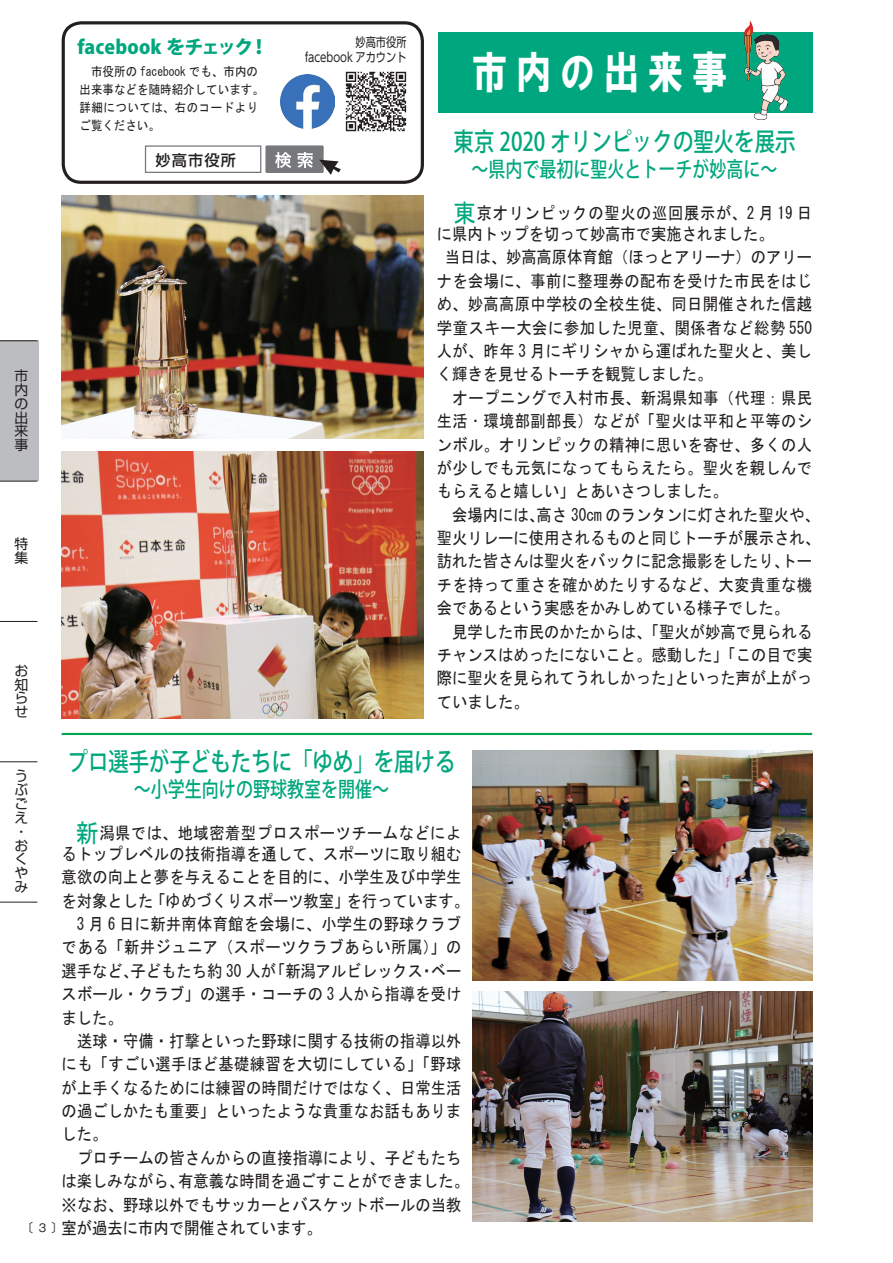
<style>
.page{position:relative;width:893px;height:1263px;background:#fff}
.page>*{position:absolute;margin:0;border:0;box-sizing:border-box;transform-origin:0 0}
.t1{font:44.7px "HGS Soei Kakugothic UB";letter-spacing:.23em;color:#fff;scale:.8 1}
.t2{font:500 25.5px "Koz Go Pro";color:#00a77e;scale:.8 1}
.t3{font:500 21.3px "Koz Go Pro";color:#00a77e;scale:.8 1}
.t4{font:800 19.2px "Koz Go Pro";letter-spacing:.005em;color:#00a77e}
.t5{font:16.95px/23.4px "MS Gothic";letter-spacing:.005em;color:#231f20;scale:.9 1}
.t6{font:500 15.15px "UD Shin Go Pro";letter-spacing:.075em;color:#231f20}
.t7{font:13.8px/13.8px "Shin Go Pro";color:#231f20}
.t8{font:12.75px/18px "MS Gothic";letter-spacing:.005em;color:#231f20;scale:.9 1}
.t9{font:12.75px "UD Shin Go Pr 6";color:#231f20;scale:.8 1}
.t10{font:500 11.7px "Gothic BBB Pr 6";color:#231f20}
.s1{font-size:25.5px;color:#00a77e}
</style>
<div class="page">
<div style="left:0;top:340px;width:38px;height:141px;background:#bcbdc0"></div>
<hr style="left:0;top:340px;width:37px;height:1px;background:#231f20">
<hr style="left:0;top:481px;width:37px;height:1px;background:#231f20">
<hr style="left:0;top:621px;width:37px;height:1px;background:#231f20">
<hr style="left:0;top:761px;width:37px;height:1px;background:#231f20">
<hr style="left:0;top:902px;width:37px;height:1px;background:#231f20">
<hr style="left:62px;top:733px;width:750px;height:2px;background:#00a54f">
<div style="left:438px;top:32px;width:374px;height:81px;background:#00a77e"></div>
<img style="left:62px;top:196px;width:361px;height:242px">
<img style="left:62px;top:451px;width:361px;height:267px">
<img style="left:472px;top:992px;width:340px;height:229px">
<img style="left:472px;top:750px;width:340px;height:230px">
<div style="left:62px;top:21px;width:362px;height:163px;border:3px solid #231f20;border-radius:18px"></div>
<img style="left:281px;top:74px;width:54px;height:55px">
<img style="left:345px;top:71px;width:62px;height:61px">
<div style="left:145px;top:145px;width:116px;height:28px;border:1px solid #76787b"></div>
<div style="left:266px;top:146px;width:57px;height:26px;background:#76787b"></div>
<div style="left:265px;top:145px;width:59px;height:28px;border:1px solid #76787b"></div>
<svg style="left:319px;top:160px;width:22px;height:15px"></svg>
<svg style="left:275px;top:152px;width:16px;height:16px"></svg>
<svg style="left:297px;top:152px;width:16px;height:16px"></svg>
<img style="left:744px;top:21px;width:43px;height:98px">
<p class="t7" style="left:14px;top:367px;width:15px;text-align:justify">市内の出来事</p>
<p class="t7" style="left:14px;top:535px;width:15px">特集</p>
<p class="t7" style="left:14px;top:662px;width:15px;text-align:justify">お知らせ</p>
<p class="t4" style="left:77px;top:34px;width:178px">facebook をチェック</p>
<p class="t8" style="left:80px;top:62px;width:206px">　市役所の facebook でも、市内の出来事などを随時紹介しています。詳細については、右のコードよりご覧ください。</p>
<p class="t4" style="left:249px;top:34px;width:21px">!</p>
<p class="t6" style="left:156px;top:148px;width:82px">妙高市役所</p>
<p class="t9" style="left:356px;top:32px;width:65px">妙高市役所</p>
<p class="t9" style="left:305px;top:47px;width:128px">facebook アカウント</p>
<p class="t1" style="left:438px;top:50px;width:364px">　市内の出来事</p>
<p class="t2" style="left:454px;top:125px;width:429px">東京 2020 オリンピックの聖火を展示</p>
<p class="t3" style="left:471px;top:156px;width:384px">～県内で最初に聖火とトーチが妙高に~</p>
<p class="t5" style="left:437px;top:202px;width:418px;line-height:21.3px;text-indent:16px"><span class="s1">東</span>京オリンピックの聖火の巡回展示が、2 月 19 日に県内トップを切って妙高市で実施されました。</p>
<p class="t5" style="left:437px;top:246px;width:419px;text-align:justify;text-indent:8px">当日は、妙高高原体育館（ほっとアリーナ）のアリーナを会場に、事前に整理券の配布を受けた市民をはじめ、妙高高原中学校の全校生徒、同日開催された信越学童スキー大会に参加した児童、関係者など総勢 550人が、昨年 3 月にギリシャから運ばれた聖火と、美しく輝きを見せるトーチを観覧しました。</p>
<p class="t5" style="left:437px;top:386px;width:419px;text-align:justify">　オープニングで入村市長、新潟県知事（代理：県民生活･環境部副部長）などが「聖火は平和と平等のシンボル。オリンピックの精神に思いを寄せ、多くの人が少しでも元気になってもらえたら。聖火を親しんでもらえると嬉しい」とあいさつしました。</p>
<p class="t5" style="left:537px;top:503px;width:316px">高さ 30cm のランタンに灯された聖火や、</p>
<p class="t5" style="left:437px;top:503px;width:121px">　会場内には、</p>
<p class="t5" style="left:437px;top:526px;width:427px">聖火リレーに使用されるものと同じトーチが展示され、</p>
<p class="t5" style="left:782px;top:550px;width:36px">トー</p>
<p class="t5" style="left:437px;top:550px;width:418px">訪れた皆さんは聖火をバックに記念撮影をしたり、<br>チを持って重さを確かめたりするなど、大変貴重な機会であるという実感をかみしめている様子でした。</p>
<p class="t5" style="left:437px;top:620px;width:419px;text-align:right">　見学した市民のかたからは、「聖火が妙高で見られるチャンスはめったにないこと。感動した」「この目で実といった声が上がっ</p>
<p class="t5" style="left:437px;top:666px;width:274px">際に聖火を見られてうれしかった」ていました。</p>
<p class="t2" style="left:68px;top:745px;width:486px">プロ選手が子どもたちに「ゆめ」を届ける</p>
<p class="t3" style="left:134px;top:775px;width:320px">～小学生向けの野球教室を開催~</p>
<p class="t5" style="left:62px;top:822px;width:446px;line-height:21.3px;text-align:right"><span class="s1">新</span>潟県では、地域密着型プロスポーツチームなどによるトップレベルの技術指導を通して、スポーツに取り組む</p>
<p class="t5" style="left:347px;top:865px;width:138px;text-indent:-285px">意欲の向上と夢を与えることを目的に、小学生及び中学生を行っています。</p>
<p class="t7" style="left:14px;top:768px;width:15px">うぶごえ</p>
<p class="t7" style="left:14px;top:823px;width:10px">・</p>
<p class="t7" style="left:14px;top:837px;width:15px">おくやみ</p>
<p class="t5" style="left:151px;top:889px;width:223px">「ゆめづくりスポーツ教室」</p>
<p class="t5" style="left:62px;top:889px;width:104px">を対象とした</p>
<p class="t5" style="left:62px;top:912px;width:446px;text-align:right">　3 月 6 日に新井南体育館を会場に、小学生の野球クラブである「新井ジュニア（スポーツクラブあらい所属）」のベー</p>
<p class="t5" style="left:270px;top:959px;width:172px">「新潟アルビレックス</p>
<p class="t5" style="left:131px;top:959px;width:163px">子どもたち約 30 人が</p>
<p class="t5" style="left:62px;top:959px;width:446px">選手など、<br>スボール・クラブ」の選手・コーチの 3 人から指導を受けました。</p>
<p class="t5" style="left:62px;top:1029px;width:446px;text-align:justify">　送球・守備・打撃といった野球に関する技術の指導以外にも「すごい選手ほど基礎練習を大切にしている」「野球が上手くなるためには練習の時間だけではなく、日常生活の過ごしかたも重要」といったような貴重なお話もありました。</p>
<p class="t5" style="left:178px;top:1146px;width:325px;text-indent:-117px">　プロチームの皆さんからの直接指導により、子どもたち有意義な時間を過ごすことができました。</p>
<p class="t5" style="left:419px;top:959px;width:19px">・</p>
<p class="t5" style="left:62px;top:1169px;width:138px">は楽しみながら、</p>
<p class="t5" style="left:62px;top:1193px;width:446px">※なお、野球以外でもサッカーとバスケットボールの当教室が過去に市内で開催されています。</p>
<p class="t10" style="left:22px;top:1218px;width:13px">〕</p>
<p class="t10" style="left:52px;top:1218px;width:13px">〔</p>
<p class="t10" style="left:39px;top:1218px;width:9px">3</p>
</div>
